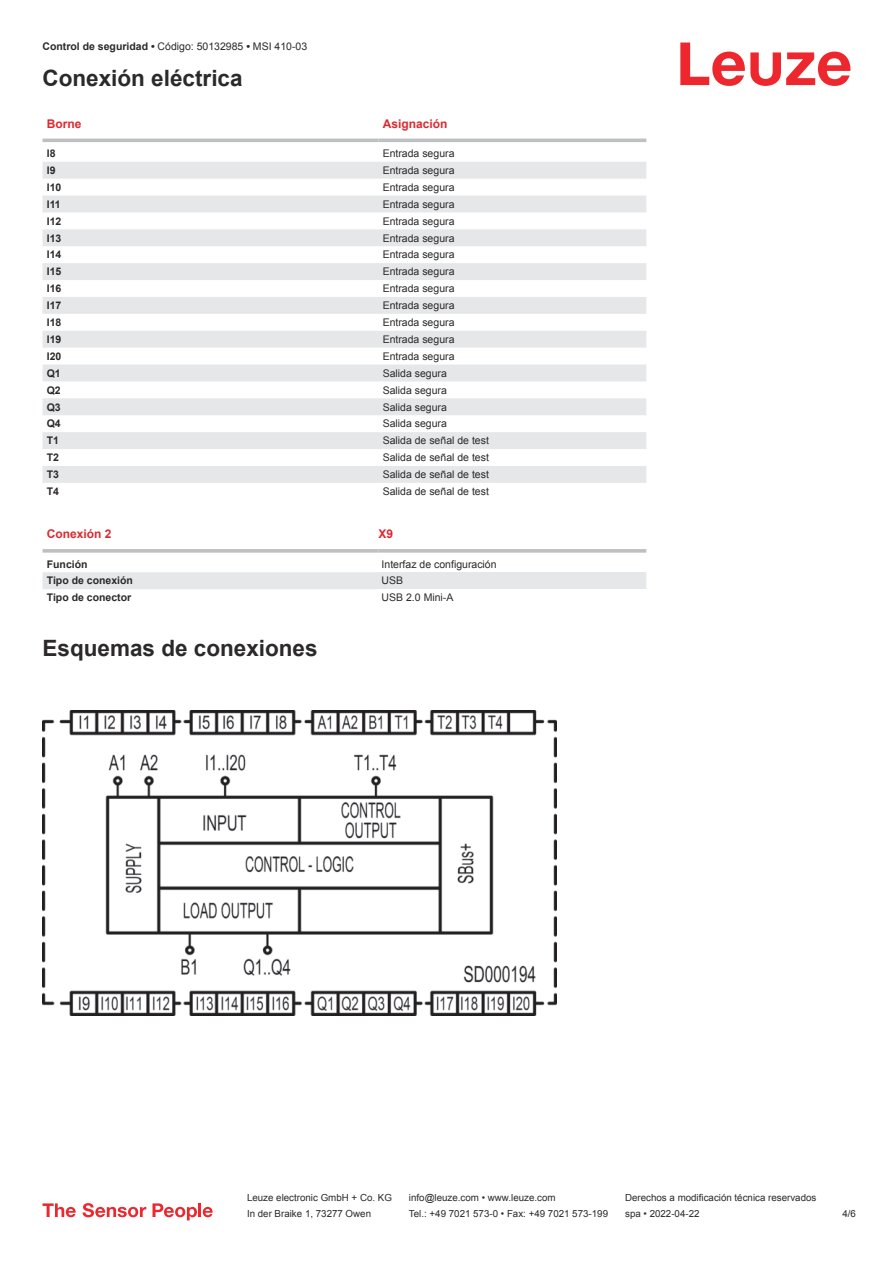
<style>
.page{position:relative;width:893px;height:1263px;background:#fff}
.page>*{position:absolute;margin:0;border:0;box-sizing:border-box;transform-origin:0 0}
.t1{font:700 22.5px "Arial";color:#2b292a}
.t2{font:700 12px "Arial";color:#db2a30}
.t3{font:10.5px "Arial";color:#2b292a}
.t4{font:700 10.5px "Arial";color:#2b292a}
.t5{font:9.75px "Arial";color:#2b292a}
.s1{font-weight:700}
</style>
<div class="page">
<svg style="left:680px;top:43px;width:170px;height:43px"></svg>
<svg style="left:43px;top:162px;width:603px;height:321px;fill:#e9eaeb"></svg>
<hr style="left:43px;top:139px;width:335px;height:3px;background:#bdbfc1">
<hr style="left:378px;top:139px;width:268px;height:3px;background:#bdbfc1">
<div style="left:43px;top:572px;width:335px;height:17px;background:#e6e7e9"></div>
<svg style="left:43px;top:549px;width:335px;height:4px"></svg>
<svg style="left:378px;top:549px;width:268px;height:4px"></svg>
<div style="left:378px;top:572px;width:268px;height:17px;background:#e6e7e9"></div>
<svg style="left:43px;top:1203px;width:33px;height:14px"></svg>
<svg style="left:83px;top:1203px;width:63px;height:14px"></svg>
<svg style="left:153px;top:1203px;width:44px;height:17px"></svg>
<hr style="left:198px;top:1203px;width:3px;height:14px;background:#ed272d">
<svg style="left:203px;top:1207px;width:10px;height:10px"></svg>
<img style="left:43px;top:711px;width:513px;height:305px">
<p class="t3" style="left:43px;top:43px;width:266px"><span class="s1">Control de seguridad •</span> Código: 50132985 <span class="s1">•</span> MSI 410-03</p>
<h1 class="t1" style="left:43px;top:70px;width:202px">Conexión eléctrica</h1>
<p class="t2" style="left:47px;top:119px;width:36px">Borne</p>
<p class="t2" style="left:383px;top:119px;width:66px">Asignación</p>
<p class="t4" style="left:47px;top:149px;width:10px">I8</p>
<p class="t3" style="left:383px;top:149px;width:73px">Entrada segura</p>
<p class="t4" style="left:47px;top:166px;width:10px">I9</p>
<p class="t3" style="left:383px;top:166px;width:73px">Entrada segura</p>
<p class="t4" style="left:47px;top:183px;width:16px">I10</p>
<p class="t3" style="left:383px;top:183px;width:73px">Entrada segura</p>
<p class="t4" style="left:47px;top:200px;width:16px">I11</p>
<p class="t3" style="left:383px;top:200px;width:73px">Entrada segura</p>
<p class="t4" style="left:47px;top:217px;width:16px">I12</p>
<p class="t3" style="left:383px;top:217px;width:73px">Entrada segura</p>
<p class="t4" style="left:47px;top:234px;width:16px">I13</p>
<p class="t3" style="left:383px;top:234px;width:73px">Entrada segura</p>
<p class="t4" style="left:47px;top:251px;width:16px">I14</p>
<p class="t3" style="left:383px;top:251px;width:73px">Entrada segura</p>
<p class="t4" style="left:47px;top:268px;width:16px">I15</p>
<p class="t3" style="left:383px;top:268px;width:73px">Entrada segura</p>
<p class="t4" style="left:47px;top:285px;width:16px">I16</p>
<p class="t3" style="left:383px;top:285px;width:73px">Entrada segura</p>
<p class="t4" style="left:47px;top:301px;width:16px">I17</p>
<p class="t3" style="left:383px;top:301px;width:73px">Entrada segura</p>
<p class="t4" style="left:47px;top:318px;width:16px">I18</p>
<p class="t3" style="left:383px;top:318px;width:73px">Entrada segura</p>
<p class="t4" style="left:47px;top:335px;width:16px">I19</p>
<p class="t3" style="left:383px;top:335px;width:73px">Entrada segura</p>
<p class="t4" style="left:47px;top:352px;width:16px">I20</p>
<p class="t3" style="left:383px;top:352px;width:73px">Entrada segura</p>
<p class="t4" style="left:47px;top:369px;width:16px">Q1</p>
<p class="t3" style="left:383px;top:369px;width:66px">Salida segura</p>
<p class="t4" style="left:47px;top:386px;width:16px">Q2</p>
<p class="t3" style="left:383px;top:386px;width:66px">Salida segura</p>
<p class="t4" style="left:47px;top:403px;width:16px">Q3</p>
<p class="t3" style="left:383px;top:403px;width:66px">Salida segura</p>
<p class="t4" style="left:47px;top:420px;width:16px">Q4</p>
<p class="t3" style="left:383px;top:420px;width:66px">Salida segura</p>
<p class="t4" style="left:47px;top:437px;width:14px">T1</p>
<p class="t3" style="left:383px;top:437px;width:108px">Salida de señal de test</p>
<p class="t4" style="left:47px;top:454px;width:14px">T2</p>
<p class="t3" style="left:383px;top:454px;width:108px">Salida de señal de test</p>
<p class="t4" style="left:47px;top:470px;width:14px">T3</p>
<p class="t3" style="left:383px;top:470px;width:108px">Salida de señal de test</p>
<p class="t4" style="left:47px;top:487px;width:14px">T4</p>
<p class="t3" style="left:383px;top:487px;width:108px">Salida de señal de test</p>
<p class="t2" style="left:47px;top:529px;width:66px">Conexión 2</p>
<p class="t2" style="left:378px;top:529px;width:16px">X9</p>
<p class="t4" style="left:47px;top:560px;width:42px">Función</p>
<p class="t3" style="left:382px;top:560px;width:116px">Interfaz de configuración</p>
<p class="t4" style="left:47px;top:577px;width:88px">Tipo de conexión</p>
<p class="t3" style="left:382px;top:577px;width:23px">USB</p>
<p class="t4" style="left:47px;top:594px;width:86px">Tipo de conector</p>
<p class="t3" style="left:382px;top:594px;width:73px">USB 2.0 Mini-A</p>
<h1 class="t1" style="left:43px;top:640px;width:277px">Esquemas de conexiones</h1>
<p class="t5" style="left:247px;top:1194px;width:146px">Leuze electronic GmbH + Co. KG</p>
<p class="t5" style="left:409px;top:1194px;width:148px">info@leuze.com • www.leuze.com</p>
<p class="t5" style="left:625px;top:1194px;width:193px">Derechos a modificación técnica reservados</p>
<p class="t5" style="left:247px;top:1210px;width:126px">In der Braike 1, 73277 Owen</p>
<p class="t5" style="left:409px;top:1210px;width:201px">Tel.: +49 7021 573-0 • Fax: +49 7021 573-199</p>
<p class="t5" style="left:625px;top:1210px;width:76px">spa • 2022-04-22</p>
<p class="t5" style="left:842px;top:1210px;width:15px">4 /6</p>
</div>
